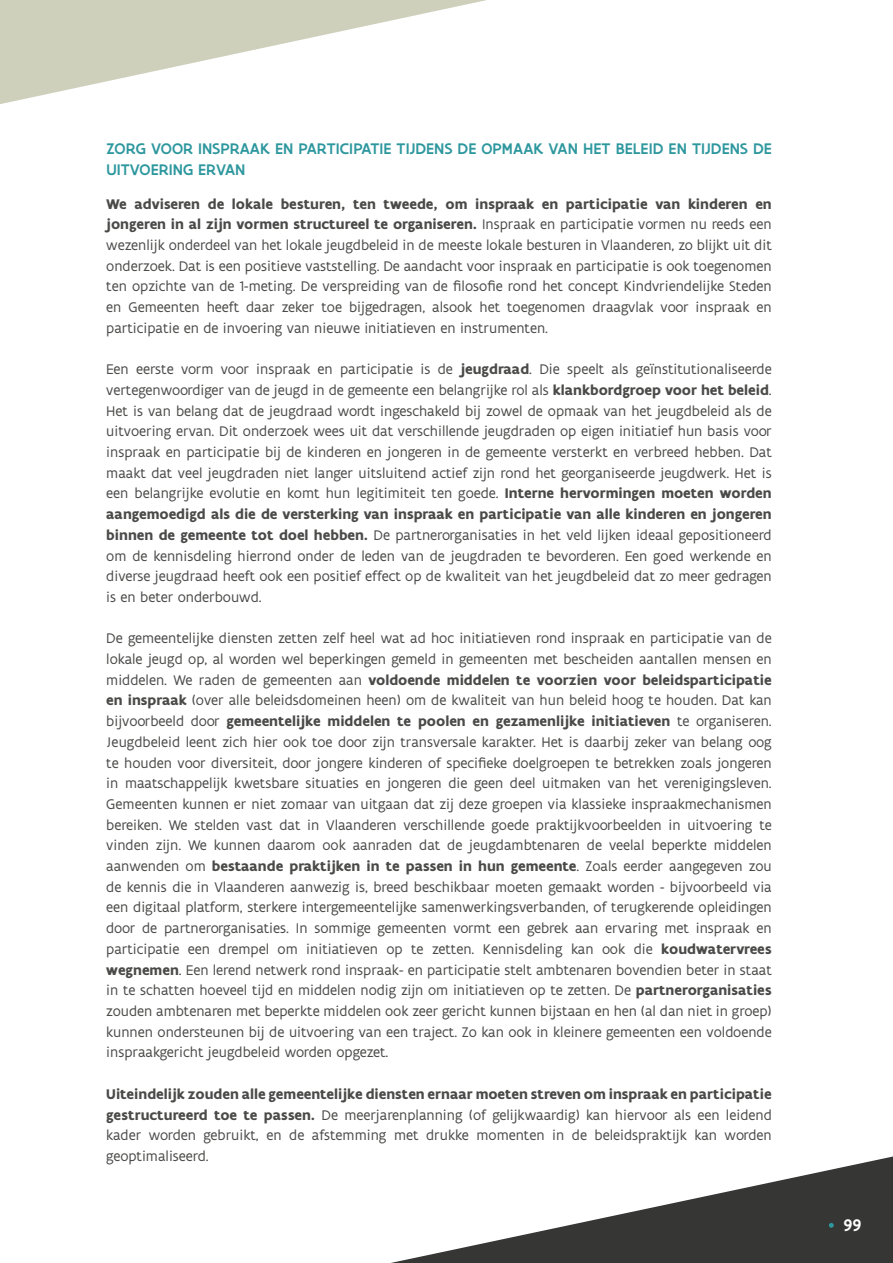
<style>
.page{position:relative;width:893px;height:1263px;background:#fff}
.page>*{position:absolute;margin:0;border:0;box-sizing:border-box;transform-origin:0 0}
.t1{font:500 18px "Flanders Art Sans";color:#fff}
.t2{font:500 16.5px/20.7px "Flanders Art Sans";letter-spacing:.005em;color:#2d979e}
.Tekst{font:15px/20.7px "Flanders Art Sans";color:#4a4a49;text-align:justify}
.s1{font-weight:700}
</style>
<div class="page">
<svg style="left:391px;top:1156px;width:502px;height:107px"></svg>
<svg style="left:829px;top:1223px;width:5px;height:5px"></svg>
<svg style="left:0;top:0;width:487px;height:104px"></svg>
<h3 class="t2" style="left:106px;top:139px;width:667px">ZORG VOOR INSPRAAK EN PARTICIPATIE TIJDENS DE OPMAAK VAN HET BELEID EN TIJDENS DE<br>UITVOERING ERVAN</h3>
<p class="Tekst" style="left:106px;top:194px;width:667px"><span class="s1">We adviseren de lokale besturen, ten tweede, om inspraak en participatie van kinderen en jongeren in al zijn vormen structureel te organiseren.</span> Inspraak en participatie vormen nu reeds een wezenlijk onderdeel van het lokale jeugdbeleid in de meeste lokale besturen in Vlaanderen, zo blijkt uit dit onderzoek. Dat is een positieve vaststelling. De aandacht voor inspraak en participatie is ook toegenomen ten opzichte van de 1-meting. De verspreiding van de filosofie rond het concept Kindvriendelijke Steden en Gemeenten heeft daar zeker toe bijgedragen, alsook het toegenomen draagvlak voor inspraak en participatie en de invoering van nieuwe initiatieven en instrumenten.</p>
<p class="Tekst" style="left:106px;top:359px;width:667px">Een eerste vorm voor inspraak en participatie is de <span class="s1">jeugdraad</span>. Die speelt als geïnstitutionaliseerde vertegenwoordiger van de jeugd in de gemeente een belangrijke rol als <span class="s1">klankbordgroep voor het beleid</span>.<br>Het is van belang dat de jeugdraad wordt ingeschakeld bij zowel de opmaak van het jeugdbeleid als de uitvoering ervan. Dit onderzoek wees uit dat verschillende jeugdraden op eigen initiatief hun basis voor inspraak en participatie bij de kinderen en jongeren in de gemeente versterkt en verbreed hebben. Dat maakt dat veel jeugdraden niet langer uitsluitend actief zijn rond het georganiseerde jeugdwerk. Het is een belangrijke evolutie en komt hun legitimiteit ten goede. <span class="s1">Interne hervormingen moeten worden aangemoedigd als die de versterking van inspraak en participatie van alle kinderen en jongeren binnen de gemeente tot doel hebben.</span> De partnerorganisaties in het veld lijken ideaal gepositioneerd om de kennisdeling hierrond onder de leden van de jeugdraden te bevorderen. Een goed werkende en diverse jeugdraad heeft ook een positief effect op de kwaliteit van het jeugdbeleid dat zo meer gedragen is en beter onderbouwd.</p>
<p class="Tekst" style="left:106px;top:628px;width:667px">De gemeentelijke diensten zetten zelf heel wat ad hoc initiatieven rond inspraak en participatie van de lokale jeugd op, al worden wel beperkingen gemeld in gemeenten met bescheiden aantallen mensen en middelen. We raden de gemeenten aan <span class="s1">voldoende middelen te voorzien voor beleidsparticipatie en inspraak</span> (over alle beleidsdomeinen heen) om de kwaliteit van hun beleid hoog te houden. Dat kan bijvoorbeeld door <span class="s1">gemeentelijke middelen te poolen en gezamenlijke initiatieven</span> te organiseren.<br>Jeugdbeleid leent zich hier ook toe door zijn transversale karakter. Het is daarbij zeker van belang oog te houden voor diversiteit, door jongere kinderen of specifieke doelgroepen te betrekken zoals jongeren in maatschappelijk kwetsbare situaties en jongeren die geen deel uitmaken van het verenigingsleven.<br>Gemeenten kunnen er niet zomaar van uitgaan dat zij deze groepen via klassieke inspraakmechanismen bereiken. We stelden vast dat in Vlaanderen verschillende goede praktijkvoorbeelden in uitvoering te vinden zijn. We kunnen daarom ook aanraden dat de jeugdambtenaren de veelal beperkte middelen aanwenden om <span class="s1">bestaande praktijken in te passen in hun gemeente</span>. Zoals eerder aangegeven zou de kennis die in Vlaanderen aanwezig is, breed beschikbaar moeten gemaakt worden - bijvoorbeeld via een digitaal platform, sterkere intergemeentelijke samenwerkingsverbanden, of terugkerende opleidingen door de partnerorganisaties. In sommige gemeenten vormt een gebrek aan ervaring met inspraak en participatie een drempel om initiatieven op te zetten. Kennisdeling kan ook die <span class="s1">koudwatervrees wegnemen</span>. Een lerend netwerk rond inspraak- en participatie stelt ambtenaren bovendien beter in staat in te schatten hoeveel tijd en middelen nodig zijn om initiatieven op te zetten. De <span class="s1">partnerorganisaties </span>zouden ambtenaren met beperkte middelen ook zeer gericht kunnen bijstaan en hen (al dan niet in groep) kunnen ondersteunen bij de uitvoering van een traject. Zo kan ook in kleinere gemeenten een voldoende inspraakgericht jeugdbeleid worden opgezet.</p>
<p class="Tekst" style="left:106px;top:1084px;width:667px"><span class="s1">Uiteindelijk zouden alle gemeentelijke diensten ernaar moeten streven om inspraak en participatie gestructureerd toe te passen.</span> De meerjarenplanning (of gelijkwaardig) kan hiervoor als een leidend kader worden gebruikt, en de afstemming met drukke momenten in de beleidspraktijk kan worden geoptimaliseerd.</p>
<p class="t1" style="left:843px;top:1213px;width:20px">99</p>
</div>
